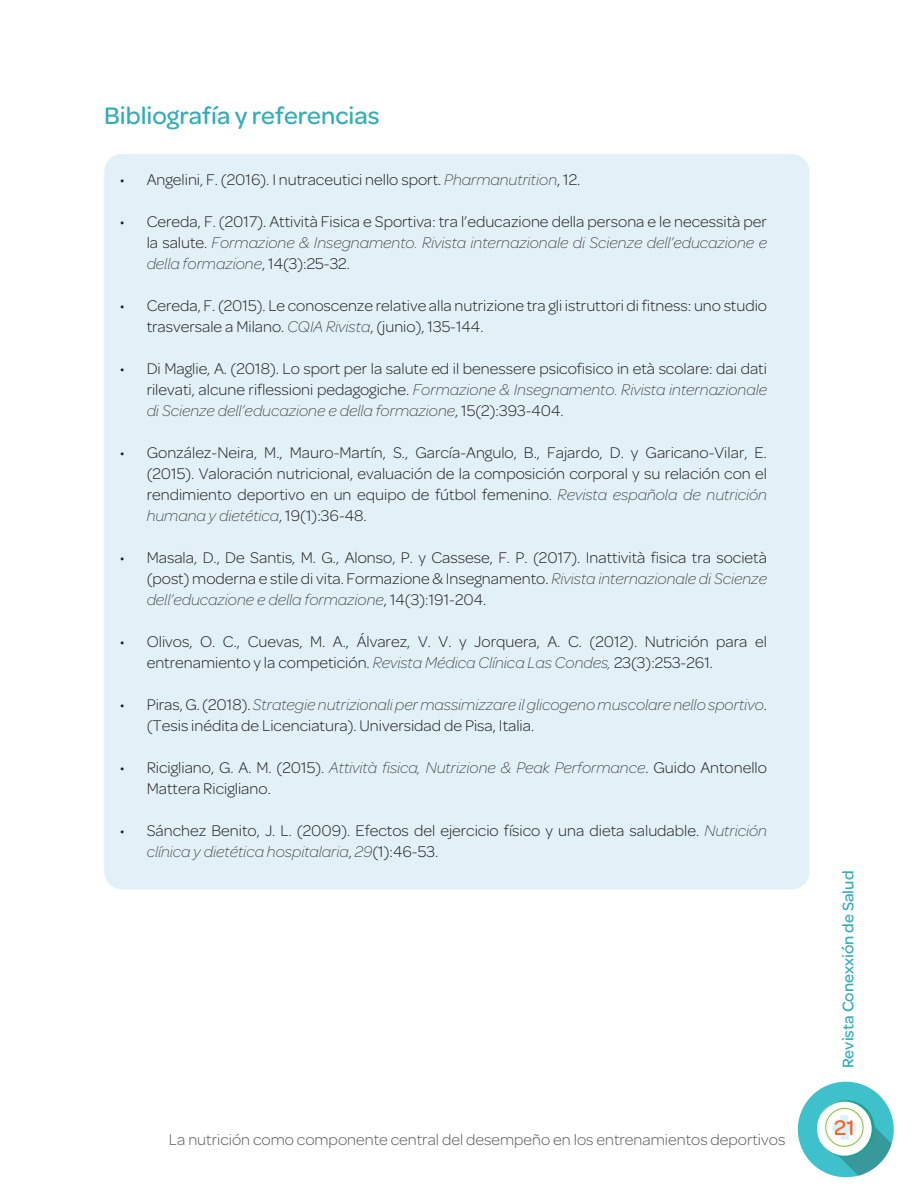
<style>
.page{position:relative;width:918px;height:1188px;background:#fff}
.page>*{position:absolute;margin:0;border:0;box-sizing:border-box;transform-origin:0 0}
.titulitos{font:500 25.5px "Omnes";color:#35adb8}
.t1{font:500 22.5px "Omnes";color:#f36421}
.t2{font:300 16.5px/21px "Omnes";color:#231f20}
.t3{font:300 16.5px "Omnes";color:#57585a}
.t4{font:500 16.5px "Omnes";color:#35adb8}
.s1{font-weight:200;font-style:italic}
</style>
<div class="page">
<svg style="left:798px;top:1082px;width:96px;height:95px"></svg>
<div style="left:104px;top:154px;width:706px;height:736px;background:#e2f1f7;border-radius:18px"></div>
<p class="titulitos" style="left:104px;top:101px;width:277px">Bibliografía y referencias</p>
<p class="t2" style="left:120px;top:169px;width:462px">• Angelini, F. (2016). I nutraceutici nello sport. <span class="s1">Pharmanutrition</span>, 12.</p>
<p class="t2" style="left:147px;top:211px;width:622px;text-align:justify;text-indent:-27px">• Cereda, F. (2017). Attività Fisica e Sportiva: tra l’educazione della persona e le necessità per la salute. <span class="s1">Formazione &amp; Insegnamento. Rivista internazionale di Scienze dell’educazione e della formazione</span>, 14(3):25-32.</p>
<p class="t2" style="left:147px;top:295px;width:622px;text-indent:-27px">• Cereda, F. (2015). Le conoscenze relative alla nutrizione tra gli istruttori di fitness: uno studio trasversale a Milano. <span class="s1">CQIA Rivista</span>, (junio), 135-144.</p>
<p class="t2" style="left:147px;top:358px;width:622px;text-align:justify;text-indent:-27px">• Di Maglie, A. (2018). Lo sport per la salute ed il benessere psicofisico in età scolare: dai dati rilevati, alcune riflessioni pedagogiche. <span class="s1">Formazione &amp; Insegnamento. Rivista internazionale di Scienze dell’educazione e della formazione</span>, 15(2):393-404.</p>
<p class="t2" style="left:147px;top:442px;width:622px;text-align:justify;text-indent:-27px">• González-Neira, M., Mauro-Martín, S., García-Angulo, B., Fajardo, D. y Garicano-Vilar, E. (2015). Valoración nutricional, evaluación de la composición corporal y su relación con el rendimiento deportivo en un equipo de fútbol femenino. <span class="s1">Revista española de nutrición humana y dietética</span>, 19(1):36-48.</p>
<p class="t2" style="left:147px;top:547px;width:622px;text-align:justify;text-indent:-27px">• Masala, D., De Santis, M. G., Alonso, P. y Cassese, F. P. (2017). Inattività fisica tra società (post) moderna e stile di vita. Formazione &amp; Insegnamento. <span class="s1">Rivista internazionale di Scienze dell’educazione e della formazione</span>, 14(3):191-204.</p>
<p class="t2" style="left:147px;top:631px;width:622px;text-indent:-27px">• Olivos, O. C., Cuevas, M. A., Álvarez, V. V. y Jorquera, A. C. (2012). Nutrición para el entrenamiento y la competición. <span class="s1">Revista Médica Clínica Las Condes,</span> 23(3):253-261.</p>
<p class="t2" style="left:147px;top:694px;width:622px;text-indent:-27px">• Piras, G. (2018). <span class="s1">Strategie nutrizionali per massimizzare il glicogeno muscolare nello sportivo</span>. (Tesis inédita de Licenciatura). Universidad de Pisa, Italia.</p>
<p class="t2" style="left:147px;top:757px;width:622px;text-indent:-27px">• Ricigliano, G. A. M. (2015). <span class="s1">Attività fisica, Nutrizione &amp; Peak Performance</span>. Guido Antonello<br>Mattera Ricigliano.</p>
<p class="t2" style="left:147px;top:820px;width:622px;text-indent:-27px">• Sánchez Benito, J. L. (2009). Efectos del ejercicio físico y una dieta saludable. <span class="s1">Nutrición clínica y dietética hospitalaria</span>, <span class="s1">29</span>(1):46-53.</p>
<p class="t3" style="left:169px;top:1131px;width:618px">La nutrición como componente central del desempeño en los entrenamientos deportivos</p>
<p class="t4" style="left:839px;top:1068px;width:199px;rotate:-90deg">Revista Conexxión de Salud</p>
<h2 class="t1" style="left:834px;top:1115px;width:22px">21</h2>
</div>
